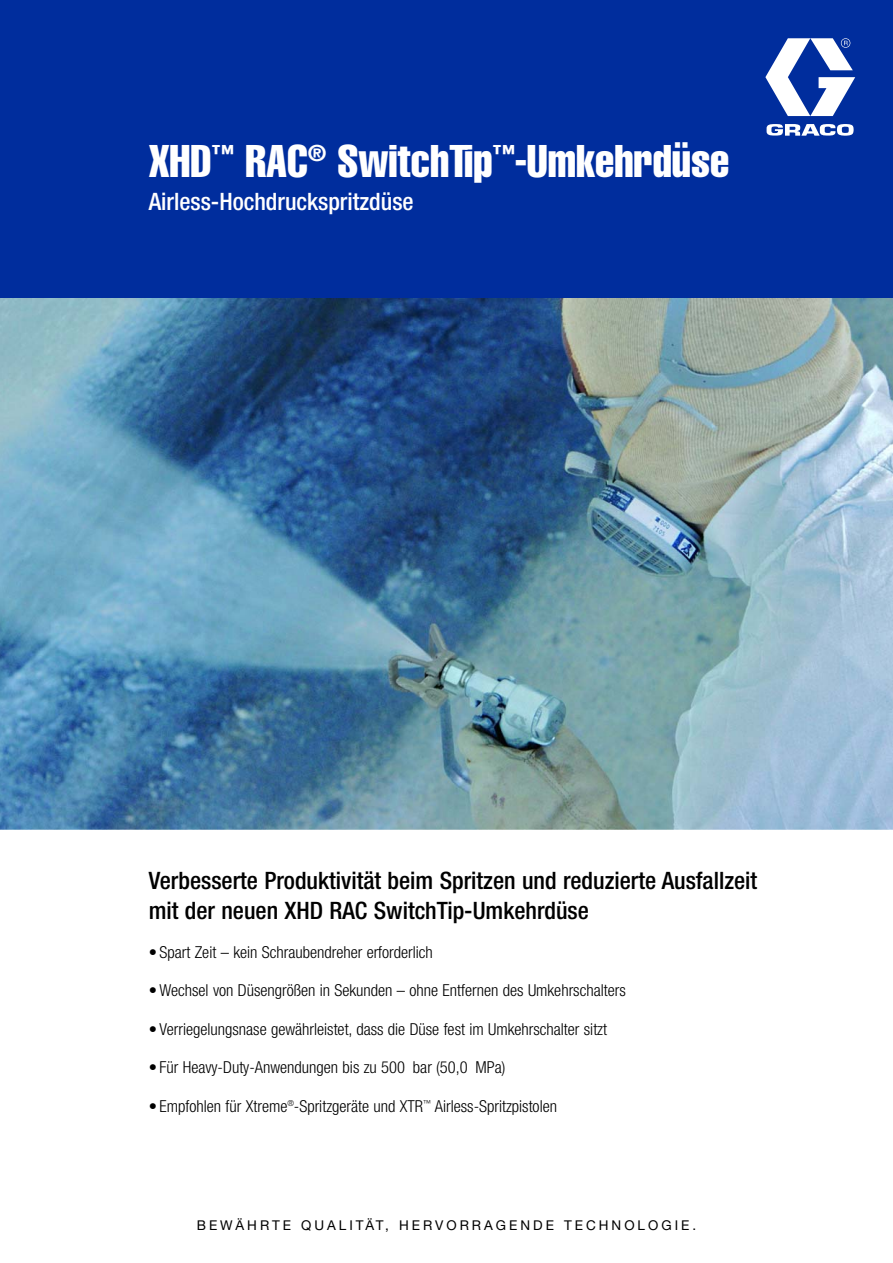
<style>
.page{position:relative;width:893px;height:1263px;background:#fff}
.page>*{position:absolute;margin:0;border:0;box-sizing:border-box;transform-origin:0 0}
.t1{font:45px "Helvetica LT Std Comp";color:#fff}
.t2{font:500 condensed 24px/30px "Helvetica Neue LT Std";color:#000}
.t3{font:500 condensed 24px "Helvetica Neue LT Std";color:#fff}
.t4{font:300 condensed 16.5px "Helvetica Neue LT Std";color:#000}
.t5{font:13.5px "Helvetica Neue LT Std";letter-spacing:.22em;color:#000}
</style>
<div class="page">
<img style="left:0;top:299px;width:892px;height:531px">
<div style="left:0;top:0;width:892px;height:298px;background:#002d9d"></div>
<svg style="left:765px;top:38px;width:90px;height:98px"></svg>
<h1 class="t1" style="left:149px;top:145px;width:582px">XHD<sup>™</sup> RAC<sup>®</sup> SwitchTip<sup>™</sup>-Umkehrdüse</h1>
<h2 class="t3" style="left:149px;top:193px;width:266px">Airless-Hochdruckspritzdüse</h2>
<h2 class="t2" style="left:149px;top:867px;width:610px">Verbesserte Produktivität beim Spritzen und reduzierte Ausfallzeit mit der neuen XHD RAC SwitchTip-Umkehrdüse</h2>
<p class="t4" style="left:149px;top:946px;width:286px">• Spart Zeit – kein Schraubendreher erforderlich</p>
<p class="t4" style="left:149px;top:984px;width:478px">• Wechsel von Düsengrößen in Sekunden – ohne Entfernen des Umkehrschalters</p>
<p class="t4" style="left:149px;top:1023px;width:460px">• Verriegelungsnase gewährleistet, dass die Düse fest im Umkehrschalter sitzt</p>
<p class="t4" style="left:149px;top:1062px;width:358px">• Für Heavy-Duty-Anwendungen bis zu 500 bar (50,0 MPa)</p>
<p class="t4" style="left:149px;top:1100px;width:410px">• Empfohlen für Xtreme<sup>®</sup>-Spritzgeräte und XTR<sup>™</sup> Airless-Spritzpistolen</p>
<p class="t5" style="left:197px;top:1220px;width:501px">BEWÄHRTE QUALITÄT, HERVORRAGENDE TECHNOLOGIE.</p>
</div>
